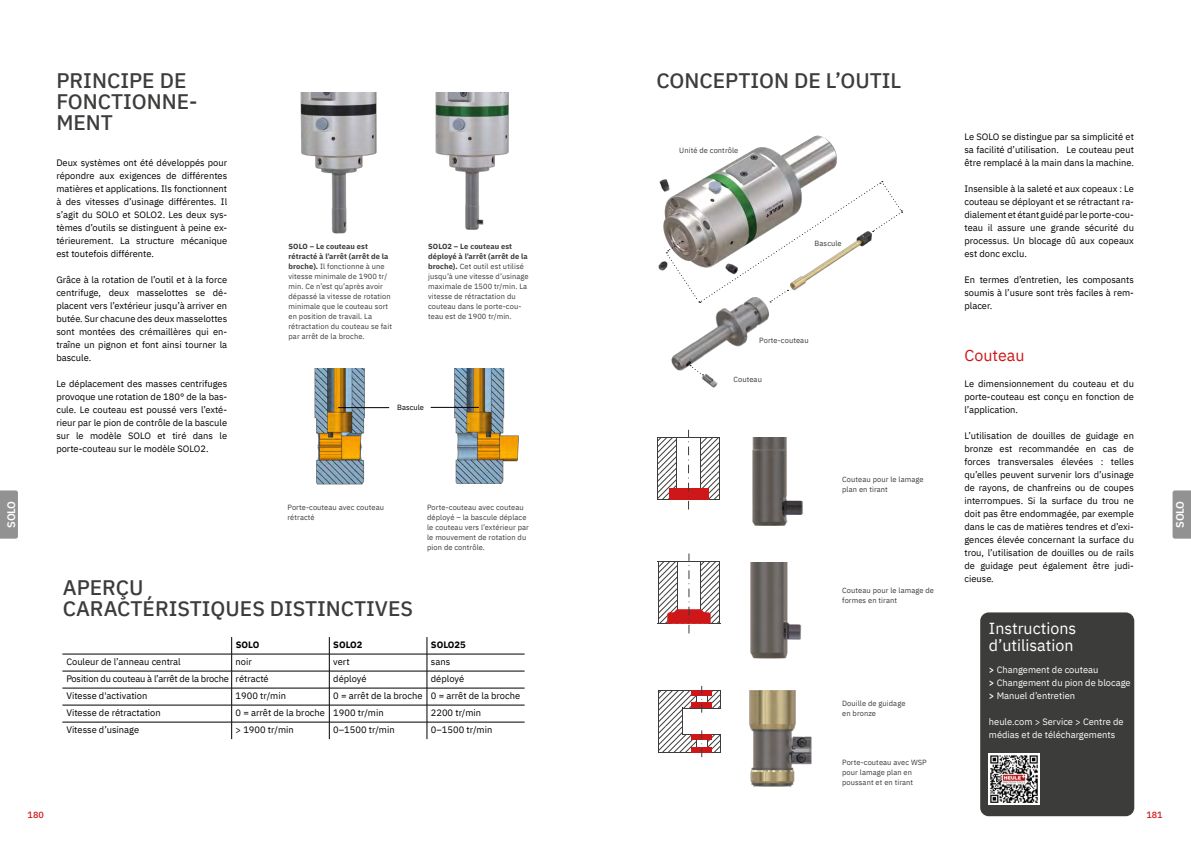
<style>
.page{position:relative;width:1191px;height:842px;background:#fff}
.page>*{position:absolute;margin:0;border:0;box-sizing:border-box;transform-origin:0 0}
.t1{font:500 21px/21px "IBM Plex Sans";color:#3c3c3b}
.t2{font:16px/17px "IBM Plex Sans";color:#fff}
.t3{font:16px "IBM Plex Sans";color:#cd1719}
.t4{font:600 11px "IBM Plex Sans";letter-spacing:-.04em;color:#fff}
.t5{font:9.3px/13px "IBM Plex Sans";color:#000;text-align:justify}
.t6{font:9.3px/13px "IBM Plex Sans";color:#fff}
.t7{font:9.3px "IBM Plex Sans";letter-spacing:-.02em;color:#000}
.t8{font:700 9.3px "IBM Plex Sans";color:#000}
.t9{font:500 9px "IBM Plex Sans";color:#cd1719}
.t10{font:7.5px/10px "IBM Plex Sans";letter-spacing:.01em;color:#3c3c3b}
.t11{font:7.5px "IBM Plex Sans";color:#000}
.s1{font-weight:700}
.s2{font-weight:600}
</style>
<div class="page">
<img style="left:300px;top:93px;width:77px;height:141px">
<img style="left:435px;top:93px;width:74px;height:137px">
<img style="left:314px;top:369px;width:75px;height:116px">
<img style="left:432px;top:369px;width:87px;height:115px">
<img style="left:752px;top:437px;width:51px;height:89px">
<img style="left:720px;top:562px;width:82px;height:97px">
<img style="left:749px;top:690px;width:63px;height:97px">
<img style="left:658px;top:135px;width:179px;height:253px">
<svg style="left:658px;top:685px;width:63px;height:72px"></svg>
<svg style="left:658px;top:554px;width:62px;height:79px"></svg>
<svg style="left:658px;top:439px;width:61px;height:60px"></svg>
<div style="left:677px;top:438px;width:23px;height:58px;background:#fff"></div>
<hr style="left:719px;top:438px;width:1px;height:62px;background:#3c3c3b">
<hr style="left:700px;top:438px;width:1px;height:55px;background:#3c3c3b">
<hr style="left:657px;top:438px;width:62px;height:1px;background:#3c3c3b">
<hr style="left:657px;top:438px;width:1px;height:62px;background:#3c3c3b">
<hr style="left:676px;top:438px;width:1px;height:55px;background:#3c3c3b">
<div style="left:669px;top:488px;width:39px;height:12px;background:#cd1719"></div>
<svg style="left:688px;top:430px;width:1px;height:79px"></svg>
<svg style="left:1172px;top:490px;width:19px;height:49px"></svg>
<svg style="left:0;top:490px;width:18px;height:49px"></svg>
<div style="left:980px;top:612px;width:154px;height:204px;background:#3c3c3b;border-radius:9px"></div>
<hr style="left:62px;top:654px;width:170px;height:1px;background:#000">
<hr style="left:232px;top:654px;width:97px;height:1px;background:#000">
<hr style="left:329px;top:654px;width:98px;height:1px;background:#000">
<hr style="left:427px;top:654px;width:97px;height:1px;background:#000">
<hr style="left:62px;top:671px;width:170px;height:1px;background:#000">
<hr style="left:232px;top:671px;width:97px;height:1px;background:#000">
<hr style="left:329px;top:671px;width:98px;height:1px;background:#000">
<hr style="left:427px;top:671px;width:97px;height:1px;background:#000">
<hr style="left:62px;top:688px;width:170px;height:1px;background:#000">
<hr style="left:232px;top:688px;width:97px;height:1px;background:#000">
<hr style="left:329px;top:688px;width:98px;height:1px;background:#000">
<hr style="left:427px;top:688px;width:97px;height:1px;background:#000">
<hr style="left:62px;top:705px;width:170px;height:1px;background:#000">
<hr style="left:232px;top:705px;width:97px;height:1px;background:#000">
<hr style="left:329px;top:705px;width:98px;height:1px;background:#000">
<hr style="left:427px;top:705px;width:97px;height:1px;background:#000">
<hr style="left:62px;top:722px;width:170px;height:1px;background:#000">
<hr style="left:232px;top:722px;width:97px;height:1px;background:#000">
<svg style="left:231px;top:637px;width:1px;height:102px"></svg>
<hr style="left:329px;top:722px;width:98px;height:1px;background:#000">
<svg style="left:329px;top:637px;width:1px;height:102px"></svg>
<hr style="left:427px;top:722px;width:97px;height:1px;background:#000">
<svg style="left:427px;top:637px;width:1px;height:102px"></svg>
<hr style="left:431px;top:407px;width:47px;height:1px;background:#000">
<hr style="left:339px;top:407px;width:50px;height:1px;background:#000">
<img style="left:989px;top:753px;width:51px;height:51px">
<svg style="left:666px;top:181px;width:236px;height:122px"></svg>
<svg style="left:690px;top:365px;width:13px;height:10px"></svg>
<h1 class="t1" style="left:656px;top:68px;width:246px">CONCEPTION DE L’OUTIL</h1>
<h1 class="t1" style="left:56px;top:68px;width:143px">PRINCIPE DE<br>FONCTIONNE-<br>MENT</h1>
<p class="t5" style="left:56px;top:156px;width:172px">Deux systèmes ont été développés pour répondre aux exigences de différentes matières et applications. Ils fonctionnent à des vitesses d’usinage différentes. Il s’agit du SOLO et SOLO2. Les deux sys&shy;tèmes d’outils se distinguent à peine ex&shy;térieurement. La structure mécanique est toutefois différente.</p>
<p class="t5" style="left:56px;top:273px;width:172px">Grâce à la rotation de l’outil et à la force centrifuge, deux masselottes se dé&shy;placent vers l’extérieur jusqu’à arriver en butée. Sur chacune des deux masselottes sont montées des crémaillères qui en&shy;traîne un pignon et font ainsi tourner la bascule.</p>
<p class="t5" style="left:56px;top:377px;width:172px">Le déplacement des masses centrifuges provoque une rotation de 180° de la bas&shy;cule. Le couteau est poussé vers l’exté&shy;rieur par le pion de contrôle de la bascule sur le modèle SOLO et tiré dans le porte-couteau sur le modèle SOLO2.</p>
<p class="t5" style="left:964px;top:130px;width:171px">Le SOLO se distingue par sa simplicité et sa facilité d’utilisation. Le couteau peut être remplacé à la main dans la machine.</p>
<p class="t5" style="left:964px;top:182px;width:171px">Insensible à la saleté et aux copeaux : Le couteau se déployant et se rétractant ra&shy;dialement et étant guidé par le porte-cou&shy;teau il assure une grande sécurité du processus. Un blocage dû aux copeaux est donc exclu.</p>
<p class="t5" style="left:964px;top:273px;width:171px">En termes d’entretien, les composants soumis à l’usure sont très faciles à rem&shy;placer.</p>
<h2 class="t3" style="left:964px;top:343px;width:61px">Couteau</h2>
<p class="t5" style="left:964px;top:377px;width:171px">Le dimensionnement du couteau et du porte-couteau est conçu en fonction de l’application.</p>
<p class="t5" style="left:964px;top:429px;width:171px">L’utilisation de douilles de guidage en bronze est recommandée en cas de forces transversales élevées : telles qu’elles peuvent survenir lors d’usinage de rayons, de chanfreins ou de coupes interrompues. Si la surface du trou ne doit pas être endommagée, par exemple dans le cas de matières tendres et d’exi&shy;gences élevée concernant la surface du trou, l’utilisation de douilles ou de rails de guidage peut également être judi&shy;cieuse.</p>
<p class="t10" style="left:679px;top:145px;width:61px">Unité de contrôle</p>
<p class="t10" style="left:814px;top:238px;width:29px">Bascule</p>
<p class="t10" style="left:428px;top:241px;width:102px"><span class="s1">SOLO2 – Le couteau est déployé à l’arrêt (arrêt de la broche).</span> Cet outil est utilisé jusqu’à une vitesse d’usinage maximale de 1500 tr/min. La vitesse de rétractation du couteau dans le porte-cou&shy;teau est de 1900 tr/min.</p>
<p class="t10" style="left:288px;top:241px;width:105px"><span class="s1">SOLO – Le couteau est rétracté à l’arrêt (arrêt de la broche).</span> Il fonctionne à une vitesse minimale de 1900 tr/ min. Ce n’est qu’après avoir dépassé la vitesse de rotation minimale que le couteau sort en position de travail. La rétractation du couteau se fait par arrêt de la broche.</p>
<p class="t10" style="left:759px;top:335px;width:51px">Porte-couteau</p>
<p class="t10" style="left:733px;top:374px;width:30px">Couteau</p>
<p class="t11" style="left:397px;top:401px;width:28px">Bascule</p>
<p class="t10" style="left:842px;top:473px;width:83px">Couteau pour le lamage plan en tirant</p>
<p class="t4" style="left:3px;top:528px;width:28px;rotate:-90deg">SOLO</p>
<p class="t4" style="left:1171px;top:528px;width:28px;rotate:-90deg">SOLO</p>
<p class="t10" style="left:427px;top:501px;width:103px">Porte-couteau avec couteau déployé – la bascule déplace le couteau vers l’extérieur par le mouvement de rotation du pion de contrôle.</p>
<p class="t10" style="left:287px;top:501px;width:98px">Porte-couteau avec couteau rétracté</p>
<h1 class="t1" style="left:63px;top:575px;width:352px">APERÇU<br>CARACTÉRISTIQUES DISTINCTIVES</h1>
<p class="t10" style="left:842px;top:585px;width:93px">Couteau pour le lamage de formes en tirant</p>
<p class="t8" style="left:236px;top:638px;width:25px">SOLO</p>
<p class="t8" style="left:333px;top:638px;width:31px">SOLO2</p>
<p class="t8" style="left:431px;top:638px;width:36px">SOLO25</p>
<p class="t5" style="left:66px;top:655px;width:116px">Couleur de l’anneau central</p>
<p class="t5" style="left:236px;top:655px;width:18px">noir</p>
<p class="t5" style="left:333px;top:655px;width:18px">vert</p>
<p class="t5" style="left:431px;top:655px;width:21px">sans</p>
<p class="t7" style="left:66px;top:672px;width:204px">Position du couteau à l’arrêt de la broche rétracté</p>
<p class="t5" style="left:333px;top:672px;width:35px">déployé</p>
<p class="t5" style="left:431px;top:672px;width:35px">déployé</p>
<p class="t5" style="left:66px;top:689px;width:83px">Vitesse d'activation</p>
<p class="t5" style="left:236px;top:689px;width:52px">1900 tr/min</p>
<p class="t5" style="left:333px;top:689px;width:188px">0 = arrêt de la broche 0 = arrêt de la broche</p>
<p class="t5" style="left:66px;top:706px;width:96px">Vitesse de rétractation</p>
<p class="t5" style="left:236px;top:706px;width:149px">0 = arrêt de la broche 1900 tr/min</p>
<p class="t5" style="left:431px;top:706px;width:52px">2200 tr/min</p>
<p class="t5" style="left:66px;top:723px;width:74px">Vitesse d’usinage</p>
<p class="t5" style="left:236px;top:723px;width:60px">&gt; 1900 tr/min</p>
<p class="t5" style="left:333px;top:723px;width:63px">0–1500 tr/min</p>
<p class="t5" style="left:431px;top:723px;width:63px">0–1500 tr/min</p>
<p class="t10" style="left:842px;top:697px;width:65px">Douille de guidage en bronze</p>
<p class="t10" style="left:842px;top:756px;width:86px">Porte-couteau avec WSP pour lamage plan en poussant et en tirant</p>
<h2 class="t2" style="left:989px;top:619px;width:89px">Instructions d’utilisation</h2>
<p class="t6" style="left:989px;top:663px;width:143px"><span class="s2">&gt;</span> Changement de couteau<br><span class="s2">&gt;</span> Changement du pion de blocage <span class="s2">&gt;</span> Manuel d’entretien</p>
<p class="t6" style="left:989px;top:715px;width:136px">heule.com &gt; Service &gt; Centre de médias et de téléchargements</p>
<p class="t9" style="left:28px;top:807px;width:18px">180</p>
<p class="t9" style="left:1146px;top:807px;width:18px">181</p>
</div>
